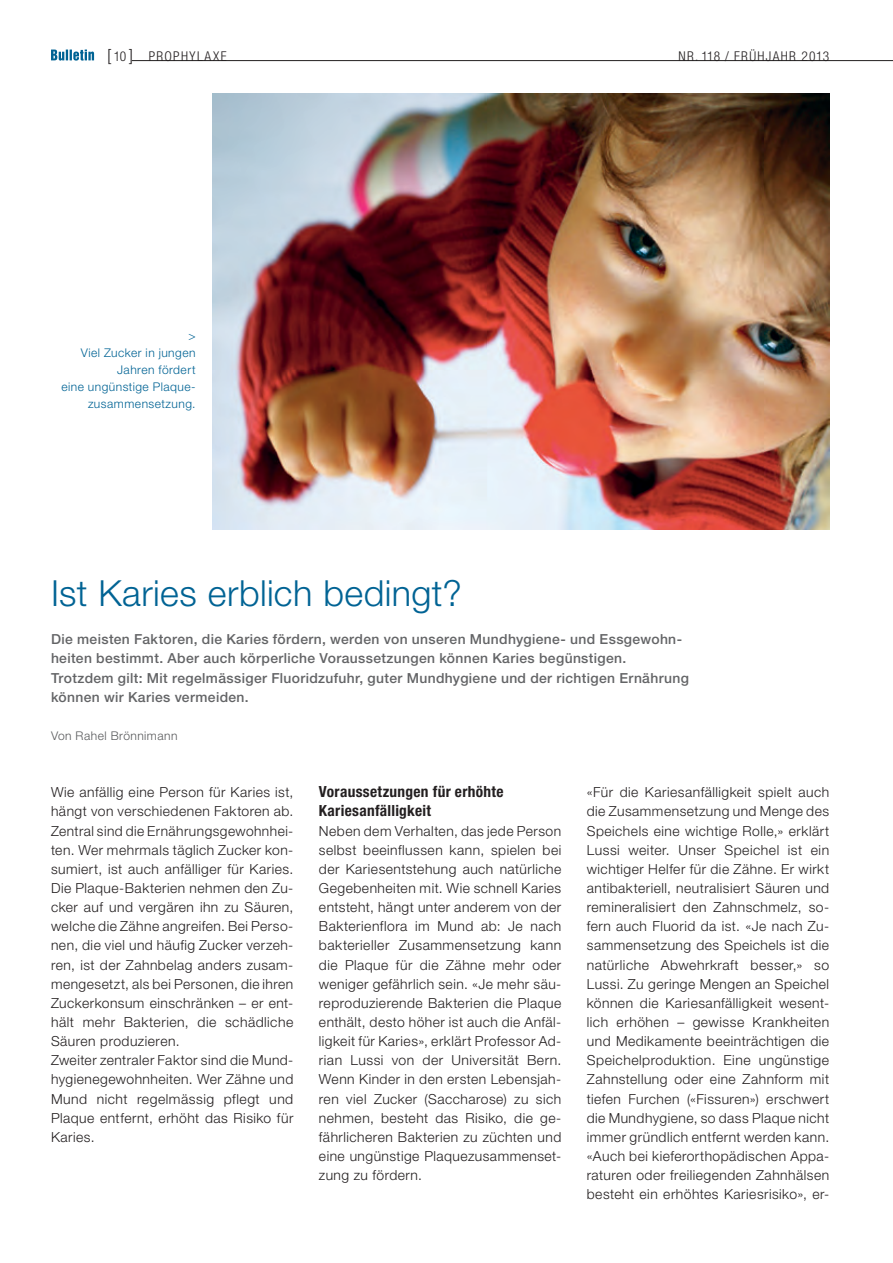
<style>
.page{position:relative;width:893px;height:1263px;background:#fff}
.page>*{position:absolute;margin:0;border:0;box-sizing:border-box;transform-origin:0 0}
.t1{font:300 36px "Helvetica Neue LT Std";letter-spacing:.01em;color:#006394}
.t2{font:300 condensed 16.8px "Helvetica Neue LT Std";color:#231f20}
.t3{font:700 condensed 15.3px/19.2px "Helvetica Neue LT Std";letter-spacing:.02em;color:#231f20}
.t4{font:300 13.8px/19.2px "Helvetica Neue LT Std";letter-spacing:.035em;color:#231f20;text-align:justify}
.t5{font:500 13.8px/19.2px "Helvetica Neue LT Std";letter-spacing:.025em;color:#636466}
.t6{font:300 condensed 13.5px "Helvetica Neue LT Std";letter-spacing:.1em;color:#231f20}
.t7{font:300 12px/17px "Helvetica Neue LT Std";letter-spacing:.04em;color:#006394;text-align:right}
.t8{font:300 12px "Helvetica Neue LT Std";letter-spacing:.04em;color:#58595b}
.s1{font-size:13.5px}
</style>
<div class="page">
<hr style="left:132px;top:60px;width:761px;height:1px;background:#231f20">
<svg style="left:51px;top:50px;width:43px;height:11px"></svg>
<img style="left:213px;top:94px;width:616px;height:435px">
<p class="t2" style="left:107px;top:45px;width:28px">[<span class="s1">10</span>]</p>
<p class="t6" style="left:678px;top:48px;width:152px">NR. 118 / FRÜHJAHR 2013</p>
<p class="t6" style="left:149px;top:48px;width:17px">PROPH</p>
<p class="t6" style="left:190px;top:48px;width:38px">YLA XE</p>
<p class="t7" style="left:61px;top:327px;width:136px">&gt;<br>Viel Zucker in jungen<br>Jahren fördert<br>eine ungünstige Plaque&shy;zusammensetzung.</p>
<h1 class="t1" style="left:51px;top:571px;width:412px">Ist Karies erblich bedingt?</h1>
<p class="t5" style="left:51px;top:630px;width:639px">Die meisten Faktoren, die Karies fördern, werden von unseren Mundhygiene- und Essgewohn&shy;heiten bestimmt. Aber auch körperliche Voraussetzungen können Karies begünstigen.<br>Trotzdem gilt: Mit regelmässiger Fluoridzufuhr, guter Mundhygiene und der richtigen Ernährung können wir Karies vermeiden.</p>
<p class="t8" style="left:51px;top:728px;width:128px">Von Rahel Brönnimann</p>
<p class="t4" style="left:51px;top:782px;width:244px;text-align:left">Wie anfällig eine Person für Karies ist, hängt von verschiedenen Faktoren ab.<br>Zentral sind die Ernährungsgewohnhei&shy;ten. Wer mehrmals täglich Zucker kon&shy;sumiert, ist auch anfälliger für Karies.<br>Die Plaque-Bakterien nehmen den Zu&shy;cker auf und vergären ihn zu Säuren, welche die Zähne angreifen. Bei Perso&shy;nen, die viel und häufig Zucker verzeh&shy;ren, ist der Zahnbelag anders zusam&shy;mengesetzt, als bei Personen, die ihren Zuckerkonsum einschränken – er ent&shy;hält mehr Bakterien, die schädliche Säuren produzieren.<br>Zweiter zentraler Faktor sind die Mund&shy;hygienegewohnheiten. Wer Zähne und Mund nicht regelmässig pflegt und Plaque entfernt, erhöht das Risiko für Karies.</p>
<p class="t3" style="left:319px;top:782px;width:186px">Voraussetzungen für erhöhte<br>Kariesanfälligkeit</p>
<p class="t4" style="left:319px;top:821px;width:244px">Neben dem Verhalten, das jede Person selbst beeinflussen kann, spielen bei der Kariesentstehung auch natürliche Gegebenheiten mit. Wie schnell Karies entsteht, hängt unter anderem von der Bakterienflora im Mund ab: Je nach bakterieller Zusammensetzung kann die Plaque für die Zähne mehr oder weniger gefährlich sein. «Je mehr säu&shy;reproduzierende Bakterien die Plaque enthält, desto höher ist auch die Anfäl&shy;ligkeit für Karies», erklärt Professor Ad&shy;rian Lussi von der Universität Bern.<br>Wenn Kinder in den ersten Lebensjah&shy;ren viel Zucker (Saccharose) zu sich nehmen, besteht das Risiko, die ge&shy;fährlicheren Bakterien zu züchten und eine ungünstige Plaquezusammenset&shy;zung zu fördern.</p>
<p class="t4" style="left:587px;top:782px;width:244px">«Für die Kariesanfälligkeit spielt auch die Zusammensetzung und Menge des Speichels eine wichtige Rolle,» erklärt Lussi weiter. Unser Speichel ist ein wichtiger Helfer für die Zähne. Er wirkt antibakteriell, neutralisiert Säuren und remineralisiert den Zahnschmelz, so&shy;fern auch Fluorid da ist. «Je nach Zu&shy;sammensetzung des Speichels ist die natürliche Abwehrkraft besser,» so Lussi. Zu geringe Mengen an Speichel können die Kariesanfälligkeit wesent&shy;lich erhöhen – gewisse Krankheiten und Medikamente beeinträchtigen die Speichelproduktion. Eine ungünstige Zahnstellung oder eine Zahnform mit tiefen Furchen («Fissuren») erschwert die Mundhygiene, so dass Plaque nicht immer gründlich entfernt werden kann. «Auch bei kieferorthopädischen Appa&shy;raturen oder freiliegenden Zahnhälsen besteht ein erhöhtes Kariesrisiko», er-</p>
</div>
